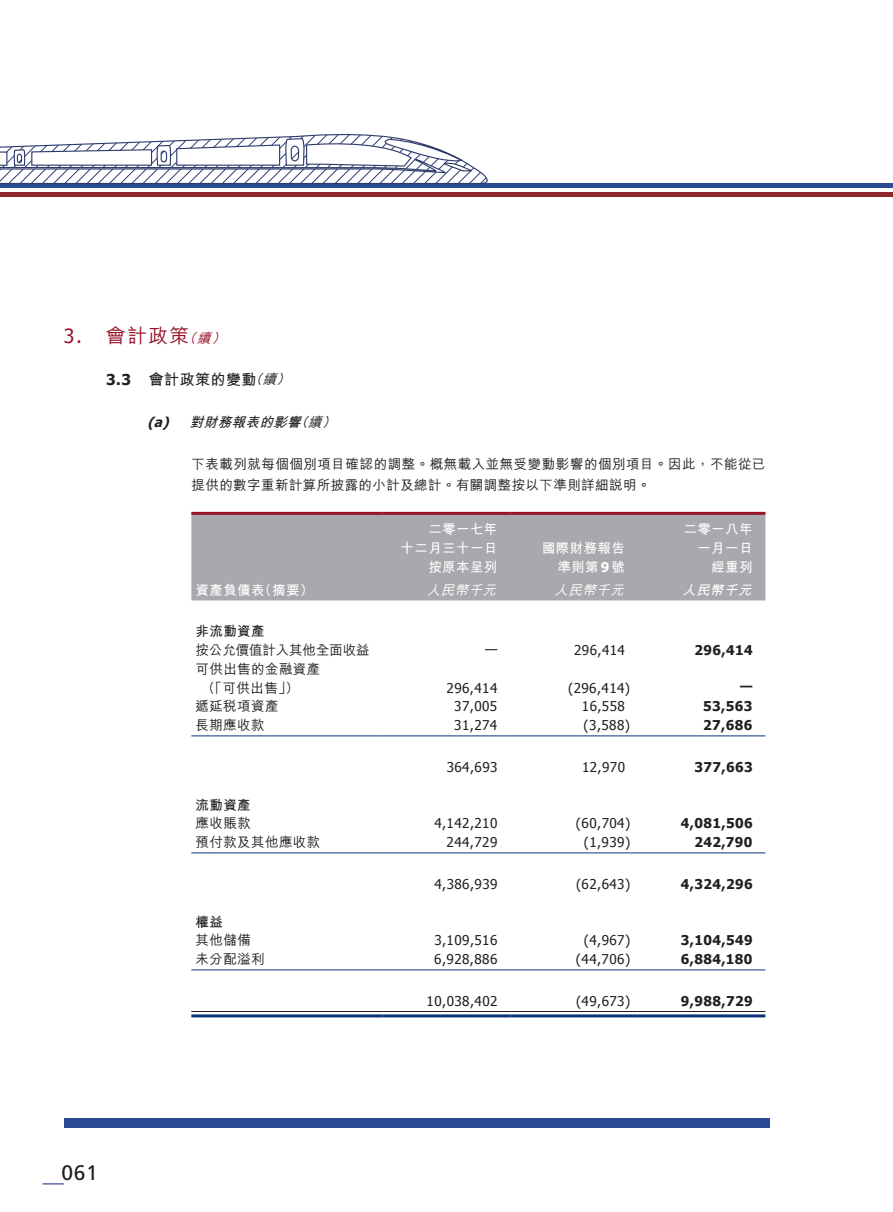
<style>
.page{position:relative;width:893px;height:1212px;background:#fff}
.page>*{position:absolute;margin:0;border:0;box-sizing:border-box;transform-origin:0 0}
.t1{font:21px "Frutiger";color:#231f20}
.t2{font:500 19.5px "M Hei HK";color:#96132a}
.t3{font:19.5px "Tahoma";color:#96132a}
.t4{font:700 15px "M Hei HK";letter-spacing:.03em;color:#231f20}
.t5{font:700 15px "Tahoma";color:#231f20}
.t6{font:13.5px "Tahoma";letter-spacing:.03em;color:#231f20}
.t7{font:500 13.5px/21px "M Hei HK";letter-spacing:.03em;color:#231f20}
.t8{font:700 13.5px "Tahoma";letter-spacing:.03em;color:#231f20}
.t9{font:700 13.5px/18.8px "M Hei HK";letter-spacing:.03em;color:#fff;text-align:right}
.t10{font:500 13.5px/18.8px "M Hei HK";letter-spacing:-.01em;color:#231f20}
.t11{font:700 13.5px "M Hei HK";letter-spacing:.03em;color:#231f20}
.t12{font:italic 500 13.5px "M Hei HK";color:#fff}
.t13{font:italic 700 13.5px "M Hei HK";color:#231f20}
.t14{font:italic 500 13.5px "M Hei HK";color:#231f20}
.t15{font:italic 700 13.5px "M Hei HK";color:#fff}
.t16{font:italic 500 13.5px "M Hei HK";color:#96132a}
.t17{font:italic 700 13.5px "Tahoma";color:#231f20}
.s1{font-weight:500}
.s2{font-family:"Tahoma"}
</style>
<div class="page">
<div style="left:65px;top:1118px;width:705px;height:9px;background:#2a4c95"></div>
<div style="left:0;top:183px;width:893px;height:5px;background:#2a4c95"></div>
<hr style="left:0;top:193px;width:893px;height:4px;background:#92262d">
<svg style="left:0;top:134px;width:488px;height:50px"></svg>
<svg style="left:43px;top:1183px;width:21px;height:1px"></svg>
<div style="left:191px;top:515px;width:574px;height:85px;background:#a8a9ad"></div>
<hr style="left:191px;top:512px;width:192px;height:3px;background:#96132a">
<hr style="left:383px;top:512px;width:127px;height:3px;background:#96132a">
<hr style="left:510px;top:512px;width:128px;height:3px;background:#96132a">
<hr style="left:638px;top:512px;width:127px;height:3px;background:#96132a">
<hr style="left:191px;top:735px;width:192px;height:1px;background:#08357c">
<hr style="left:383px;top:735px;width:127px;height:1px;background:#08357c">
<hr style="left:510px;top:735px;width:128px;height:1px;background:#08357c">
<hr style="left:638px;top:735px;width:127px;height:1px;background:#08357c">
<hr style="left:191px;top:852px;width:192px;height:1px;background:#08357c">
<hr style="left:383px;top:852px;width:127px;height:1px;background:#08357c">
<hr style="left:510px;top:852px;width:128px;height:1px;background:#08357c">
<hr style="left:638px;top:852px;width:127px;height:1px;background:#08357c">
<hr style="left:191px;top:969px;width:192px;height:1px;background:#08357c">
<hr style="left:383px;top:969px;width:127px;height:1px;background:#08357c">
<hr style="left:510px;top:969px;width:128px;height:1px;background:#08357c">
<hr style="left:638px;top:969px;width:127px;height:1px;background:#08357c">
<hr style="left:191px;top:1011px;width:192px;height:1px;background:#231f20">
<hr style="left:191px;top:1014px;width:192px;height:3px;background:#08357c">
<hr style="left:383px;top:1011px;width:127px;height:1px;background:#231f20">
<hr style="left:383px;top:1014px;width:127px;height:3px;background:#08357c">
<hr style="left:510px;top:1011px;width:128px;height:1px;background:#231f20">
<hr style="left:510px;top:1014px;width:128px;height:3px;background:#08357c">
<hr style="left:638px;top:1011px;width:127px;height:1px;background:#231f20">
<hr style="left:638px;top:1014px;width:127px;height:3px;background:#08357c">
<h2 class="t3" style="left:64px;top:323px;width:20px">3.</h2>
<h2 class="t2" style="left:106px;top:321px;width:84px">會計政策</h2>
<p class="t16" style="left:212px;top:328px;width:20px">(</p>
<p class="t16" style="left:183px;top:328px;width:20px">（</p>
<p class="t16" style="left:197px;top:328px;width:20px">續</p>
<p class="t5" style="left:106px;top:369px;width:26px">3.3</p>
<p class="t4" style="left:149px;top:368px;width:109px">會計政策的變動</p>
<p class="t14" style="left:277px;top:369px;width:20px">(</p>
<p class="t14" style="left:249px;top:369px;width:20px">（</p>
<p class="t14" style="left:263px;top:369px;width:20px">續</p>
<p class="t17" style="left:147px;top:412px;width:21px">a(</p>
<p class="t17" style="left:162px;top:412px;width:12px">)</p>
<p class="t13" style="left:190px;top:412px;width:138px">對財務報表的影響<span class="s1">續</span></p>
<p class="t14" style="left:322px;top:412px;width:20px">(</p>
<p class="t14" style="left:294px;top:412px;width:20px">（</p>
<p class="t7" style="left:191px;top:452px;width:576px">下表載列就每個個別項目確認的調整。概無載入並無受變動影響的個別項目。因此，不能從已提供的數字重新計算所披露的小計及總計。有關調整按以下準則詳細說明。</p>
<p class="t9" style="left:196px;top:579px;width:71px">資產負債表</p>
<p class="t9" style="left:258px;top:579px;width:57px">（摘要(</p>
<p class="t9" style="left:401px;top:519px;width:98px">二零一七年<br>十二月三十一日按原本呈列</p>
<p class="t12" style="left:427px;top:580px;width:75px">人民幣千元</p>
<p class="t9" style="left:542px;top:537px;width:84px">國際財務報告準則第<span class="s2">9</span>號</p>
<p class="t12" style="left:554px;top:580px;width:75px">人民幣千元</p>
<p class="t9" style="left:683px;top:519px;width:71px">二零一八年一月一日經重列</p>
<p class="t15" style="left:682px;top:580px;width:75px">人民幣千元</p>
<p class="t11" style="left:196px;top:621px;width:71px">非流動資產</p>
<p class="t10" style="left:196px;top:640px;width:176px">按公允價值計入其他全面收益可供出售的金融資產</p>
<p class="t6" style="left:485px;top:640px;width:14px">—</p>
<p class="t6" style="left:574px;top:641px;width:52px">296,414</p>
<p class="t8" style="left:694px;top:641px;width:60px">296,414</p>
<p class="t7" style="left:202px;top:676px;width:99px">（「可供出售 (「</p>
<p class="t6" style="left:447px;top:678px;width:52px">296,414</p>
<p class="t6" style="left:568px;top:678px;width:64px">)296,414(</p>
<p class="t8" style="left:740px;top:677px;width:14px">—</p>
<p class="t7" style="left:195px;top:695px;width:85px">遞延稅項資產</p>
<p class="t6" style="left:454px;top:697px;width:45px">37,005</p>
<p class="t6" style="left:582px;top:697px;width:45px">16,558</p>
<p class="t8" style="left:703px;top:697px;width:51px">53,563</p>
<p class="t7" style="left:195px;top:713px;width:71px">長期應收款</p>
<p class="t6" style="left:454px;top:716px;width:45px">31,274</p>
<p class="t6" style="left:584px;top:716px;width:48px">)3,588(</p>
<p class="t8" style="left:703px;top:716px;width:51px">27,686</p>
<p class="t6" style="left:447px;top:758px;width:52px">364,693</p>
<p class="t6" style="left:582px;top:758px;width:45px">12,970</p>
<p class="t8" style="left:694px;top:758px;width:60px">377,663</p>
<p class="t11" style="left:196px;top:795px;width:57px">流動資產</p>
<p class="t7" style="left:196px;top:812px;width:57px">應收賬款</p>
<p class="t6" style="left:434px;top:814px;width:65px">4,142,210</p>
<p class="t6" style="left:576px;top:814px;width:56px">)60,704(</p>
<p class="t8" style="left:681px;top:814px;width:73px">4,081,506</p>
<p class="t7" style="left:196px;top:830px;width:126px">預付款及其他應收款</p>
<p class="t6" style="left:447px;top:833px;width:52px">244,729</p>
<p class="t6" style="left:584px;top:833px;width:48px">)1,939(</p>
<p class="t8" style="left:694px;top:833px;width:60px">242,790</p>
<p class="t6" style="left:434px;top:875px;width:65px">4,386,939</p>
<p class="t6" style="left:576px;top:875px;width:56px">)62,643(</p>
<p class="t8" style="left:681px;top:875px;width:73px">4,324,296</p>
<p class="t11" style="left:196px;top:912px;width:29px">權益</p>
<p class="t7" style="left:196px;top:929px;width:57px">其他儲備</p>
<p class="t6" style="left:434px;top:931px;width:65px">3,109,516</p>
<p class="t6" style="left:584px;top:931px;width:48px">)4,967(</p>
<p class="t8" style="left:681px;top:931px;width:73px">3,104,549</p>
<p class="t7" style="left:196px;top:947px;width:71px">未分配溢利</p>
<p class="t6" style="left:434px;top:950px;width:65px">6,928,886</p>
<p class="t6" style="left:576px;top:950px;width:56px">)44,706(</p>
<p class="t8" style="left:681px;top:950px;width:73px">6,884,180</p>
<p class="t6" style="left:427px;top:992px;width:72px">10,038,402</p>
<p class="t6" style="left:576px;top:992px;width:56px">)49,673(</p>
<p class="t8" style="left:681px;top:992px;width:73px">9,988,729</p>
<h1 class="t1" style="left:62px;top:1160px;width:38px">061</h1>
</div>
